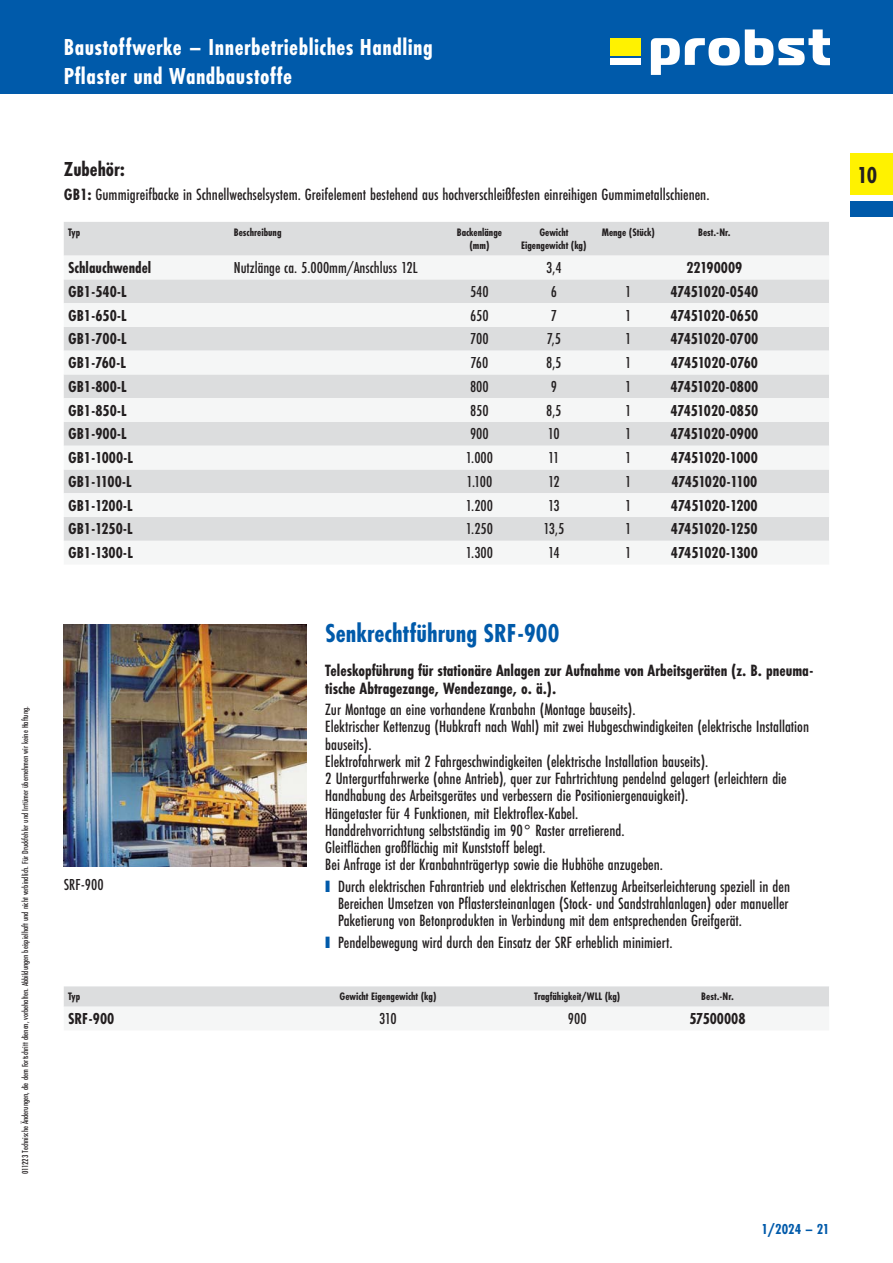
<style>
.page{position:relative;width:893px;height:1263px;background:#fff}
.page>*{position:absolute;margin:0;border:0;box-sizing:border-box;transform-origin:0 0}
.t1{font:700 27px "Futura PT Cond";color:#005aaa}
.t2{font:700 24px/28.5px "Futura PT Cond";letter-spacing:.02em;color:#fff}
.t3{font:700 24px "Futura PT Cond";color:#231f20}
.t4{font:700 21px "Futura PT Cond";color:#231f20}
.t5{font:500 16.95px/17.2px "Futura PT Cond";color:#231f20}
.t6{font:700 16.95px/17.2px "Futura PT Cond";color:#231f20}
.t7{font:700 16.5px "Futura PT Cond";color:#231f20}
.t8{font:500 16.5px "Futura PT Cond";color:#231f20}
.t9{font:700 15px "Futura PT Cond";color:#005aaa}
.t10{font:700 11.25px/13.5px "Futura PT Cond";color:#231f20;text-align:center}
.t11{font:500 9px "Futura PT Cond";color:#231f20}
.s1{font-weight:700}
.s2{font-family:"Arial";font-weight:400;font-size:24.6px;color:#005aaa}
</style>
<div class="page">
<div style="left:0;top:0;width:893px;height:94px;background:#005aaa"></div>
<div style="left:610px;top:38px;width:31px;height:17px;background:#fff200"></div>
<svg style="left:651px;top:29px;width:178px;height:46px"></svg>
<div style="left:610px;top:58px;width:31px;height:7px;background:#fff"></div>
<div style="left:850px;top:153px;width:43px;height:42px;background:#fff200"></div>
<div style="left:850px;top:201px;width:43px;height:16px;background:#005aaa"></div>
<div style="left:64px;top:222px;width:765px;height:34px;background:#dcddde"></div>
<svg style="left:64px;top:279px;width:765px;height:262px;fill:#dcddde"></svg>
<img style="left:64px;top:624px;width:242px;height:242px">
<svg style="left:64px;top:986px;width:765px;height:21px;background:#dddedf"></svg>
<p class="t11" style="left:21px;top:1174px;width:469px;rotate:-90deg">011223 Technische Änderungen, die dem Fortschritt dienen, vorbehalten. Abbildungen beispielhaft und nicht verbindlich. Für Druckfehler und Irrtümer übernehmen wir keine Haftung.</p>
<h2 class="t2" style="left:64px;top:34px;width:370px">Baustoffwerke – Innerbetriebliches Handling<br>Pflaster und Wandbaustoffe</h2>
<p class="t4" style="left:64px;top:158px;width:63px">Zubehör:</p>
<p class="t5" style="left:64px;top:187px;width:647px"><span class="s1">GB1:</span> Gummigreifbacke in Schnellwechselsystem. Greifelement bestehend aus hochverschleißfesten einreihigen Gummimetallschienen.</p>
<p class="t10" style="left:68px;top:226px;width:14px">Typ</p>
<p class="t10" style="left:234px;top:226px;width:49px">Beschreibung</p>
<p class="t10" style="left:457px;top:226px;width:47px">Backenlänge (mm)</p>
<p class="t10" style="left:521px;top:226px;width:67px">Gewicht<br>Eigengewicht (kg)</p>
<p class="t10" style="left:602px;top:226px;width:55px">Menge (Stück)</p>
<p class="t10" style="left:698px;top:226px;width:34px">Best.- Nr.</p>
<p class="t7" style="left:68px;top:259px;width:85px">Schlauchwendel</p>
<p class="t8" style="left:234px;top:259px;width:185px">Nutzlänge ca. 5.000mm/Anschluss 12L</p>
<p class="t8" style="left:546px;top:259px;width:17px">3,4</p>
<p class="t7" style="left:686px;top:259px;width:57px">22190009</p>
<p class="t7" style="left:68px;top:283px;width:60px">GB1- 540- L</p>
<p class="t8" style="left:470px;top:283px;width:20px">540</p>
<p class="t8" style="left:551px;top:283px;width:8px">6</p>
<p class="t8" style="left:625px;top:283px;width:8px">1</p>
<p class="t7" style="left:670px;top:283px;width:89px">47451020-0540</p>
<p class="t7" style="left:68px;top:307px;width:60px">GB1- 650- L</p>
<p class="t8" style="left:470px;top:307px;width:20px">650</p>
<p class="t8" style="left:551px;top:307px;width:8px">7</p>
<p class="t8" style="left:625px;top:307px;width:8px">1</p>
<p class="t7" style="left:670px;top:307px;width:89px">47451020-0650</p>
<p class="t7" style="left:68px;top:331px;width:60px">GB1- 700- L</p>
<p class="t8" style="left:470px;top:331px;width:20px">700</p>
<p class="t8" style="left:547px;top:331px;width:16px">7,5</p>
<p class="t8" style="left:625px;top:331px;width:8px">1</p>
<p class="t7" style="left:670px;top:331px;width:89px">47451020-0700</p>
<p class="t7" style="left:68px;top:354px;width:59px">GB1- 760- L</p>
<p class="t8" style="left:470px;top:354px;width:19px">760</p>
<p class="t8" style="left:546px;top:354px;width:17px">8,5</p>
<p class="t8" style="left:625px;top:354px;width:8px">1</p>
<p class="t7" style="left:671px;top:354px;width:89px">47451020-0760</p>
<p class="t7" style="left:68px;top:378px;width:60px">GB1- 800- L</p>
<p class="t8" style="left:470px;top:378px;width:20px">800</p>
<p class="t8" style="left:551px;top:378px;width:8px">9</p>
<p class="t8" style="left:625px;top:378px;width:8px">1</p>
<p class="t7" style="left:670px;top:378px;width:89px">47451020-0800</p>
<p class="t7" style="left:68px;top:402px;width:60px">GB1- 850- L</p>
<p class="t8" style="left:470px;top:402px;width:20px">850</p>
<p class="t8" style="left:546px;top:402px;width:17px">8,5</p>
<p class="t8" style="left:625px;top:402px;width:8px">1</p>
<p class="t7" style="left:670px;top:402px;width:89px">47451020-0850</p>
<p class="t7" style="left:68px;top:426px;width:60px">GB1- 900- L</p>
<p class="t8" style="left:470px;top:426px;width:20px">900</p>
<p class="t8" style="left:548px;top:426px;width:13px">10</p>
<p class="t8" style="left:625px;top:426px;width:8px">1</p>
<p class="t7" style="left:670px;top:426px;width:89px">47451020-0900</p>
<p class="t7" style="left:68px;top:449px;width:66px">GB1- 1000- L</p>
<p class="t8" style="left:466px;top:449px;width:29px">1.000</p>
<p class="t8" style="left:548px;top:449px;width:13px">11</p>
<p class="t8" style="left:625px;top:449px;width:8px">1</p>
<p class="t7" style="left:671px;top:449px;width:89px">47451020-1000</p>
<p class="t7" style="left:68px;top:473px;width:65px">GB1- 1100- L</p>
<p class="t8" style="left:466px;top:473px;width:27px">1.100</p>
<p class="t8" style="left:548px;top:473px;width:13px">12</p>
<p class="t8" style="left:625px;top:473px;width:8px">1</p>
<p class="t7" style="left:671px;top:473px;width:87px">47451020-1100</p>
<p class="t7" style="left:68px;top:497px;width:66px">GB1- 1200- L</p>
<p class="t8" style="left:466px;top:497px;width:29px">1.200</p>
<p class="t8" style="left:548px;top:497px;width:13px">13</p>
<p class="t8" style="left:625px;top:497px;width:8px">1</p>
<p class="t7" style="left:671px;top:497px;width:88px">47451020-1200</p>
<p class="t7" style="left:68px;top:521px;width:66px">GB1- 1250- L</p>
<p class="t8" style="left:466px;top:521px;width:29px">1.250</p>
<p class="t8" style="left:543px;top:521px;width:22px">13,5</p>
<p class="t8" style="left:625px;top:521px;width:8px">1</p>
<p class="t7" style="left:671px;top:521px;width:88px">47451020-1250</p>
<p class="t7" style="left:68px;top:544px;width:66px">GB1- 1300- L</p>
<p class="t8" style="left:466px;top:544px;width:29px">1.300</p>
<p class="t8" style="left:548px;top:544px;width:13px">14</p>
<p class="t8" style="left:625px;top:544px;width:8px">1</p>
<p class="t7" style="left:671px;top:544px;width:88px">47451020-1300</p>
<p class="t8" style="left:64px;top:876px;width:42px">SRF- 900</p>
<h1 class="t1" style="left:325px;top:620px;width:236px">Senkrechtführung SRF-900</h1>
<p class="t6" style="left:325px;top:663px;width:490px">Teleskopführung für stationäre Anlagen zur Aufnahme von Arbeitsgeräten (z. B. pneuma&shy;tische Abtragezange, Wendezange, o. ä.).</p>
<p class="t5" style="left:325px;top:701px;width:485px">Zur Montage an eine vorhandene Kranbahn (Montage bauseits).<br>Elektrischer Kettenzug (Hubkraft nach Wahl) mit zwei Hubgeschwindigkeiten (elektrische Installation bauseits).<br>Elektrofahrwerk mit 2 Fahrgeschwindigkeiten (elektrische Installation bauseits).<br>2 Untergurtfahrwerke (ohne Antrieb), quer zur Fahrtrichtung pendelnd gelagert (erleichtern die Handhabung des Arbeitsgerätes und verbessern die Positioniergenauigkeit).<br>Hängetaster für 4 Funktionen, mit Elektroflex-Kabel.<br>Handdrehvorrichtung selbstständig im 90° Raster arretierend.<br>Gleitflächen großflächig mit Kunststoff belegt.<br>Bei Anfrage ist der Kranbahnträgertyp sowie die Hubhöhe anzugeben.</p>
<p class="t5" style="left:338px;top:878px;width:453px;text-align:justify;text-indent:-13px"><span class="s2">■</span> Durch elektrischen Fahrantrieb und elektrischen Kettenzug Arbeitserleichterung speziell in den Bereichen Umsetzen von Pflastersteinanlagen (Stock- und Sandstrahlanlagen) oder manueller Paketierung von Betonprodukten in Verbindung mit dem entsprechenden Greifgerät.</p>
<p class="t5" style="left:325px;top:934px;width:349px"><span class="s2">■</span> Pendelbewegung wird durch den Einsatz der SRF erheblich minimiert.</p>
<p class="t10" style="left:68px;top:990px;width:14px">Typ</p>
<p class="t10" style="left:339px;top:990px;width:99px">Gewicht Eigengewicht (kg)</p>
<p class="t10" style="left:534px;top:990px;width:88px">Tragfähigkeit/WLL (kg)</p>
<p class="t10" style="left:701px;top:990px;width:34px">Best.- Nr.</p>
<p class="t7" style="left:68px;top:1010px;width:48px">SRF- 900</p>
<p class="t8" style="left:379px;top:1010px;width:19px">310</p>
<p class="t8" style="left:568px;top:1010px;width:20px">900</p>
<p class="t7" style="left:690px;top:1010px;width:57px">57500008</p>
<h2 class="t3" style="left:857px;top:163px;width:22px">10</h2>
<p class="t9" style="left:762px;top:1221px;width:69px">1/2024 – 21</p>
</div>
